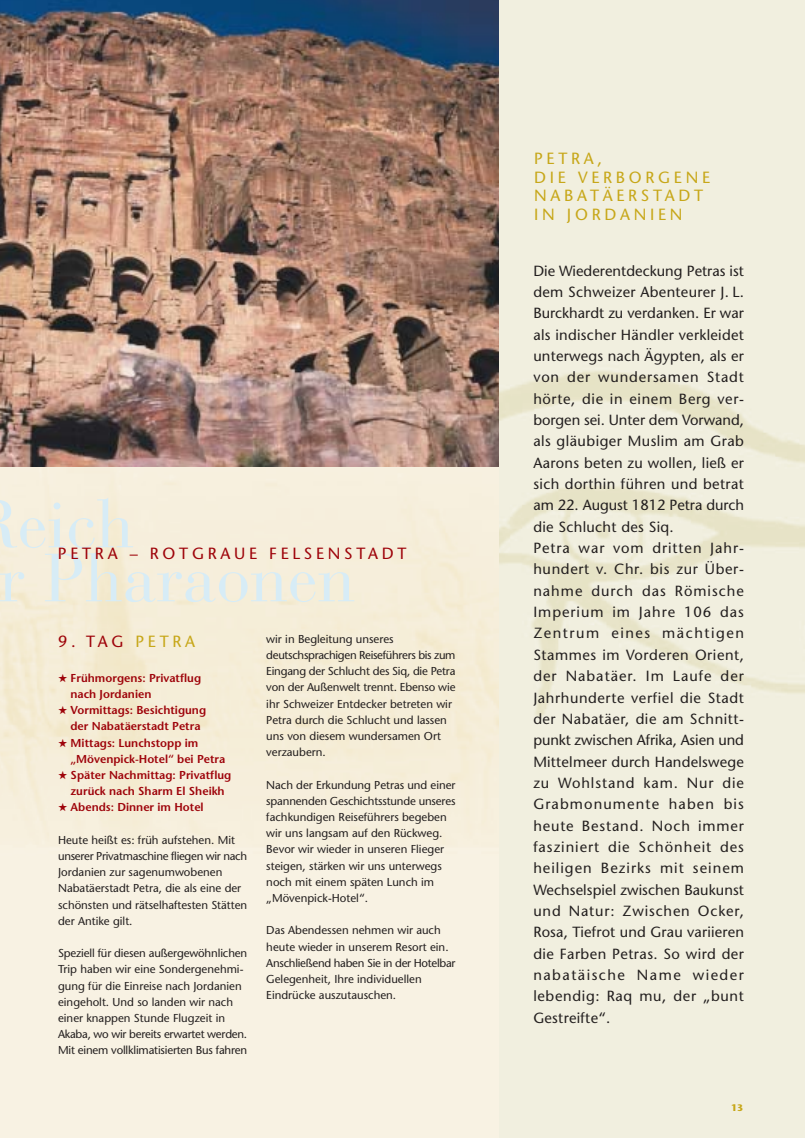
<style>
.page{position:relative;width:805px;height:1138px;background:#fff}
.page>*{position:absolute;margin:0;border:0;box-sizing:border-box;transform-origin:0 0}
.t1{font:67.5px/54px "Bauer Bodoni";color:#d7ecf6}
.t2{font:16.2px/18.9px "Stone Sans";letter-spacing:.23em;color:#c7a719}
.t3{font:16.2px "Stone Sans";letter-spacing:.23em;color:#9e030a}
.t4{font:14.7px/21.3px "Stone Sans";letter-spacing:.03em;color:#231f1f}
.t5{font:11.4px/16.2px "Stone Sans";color:#231f1f}
.t6{font:600 11.4px/16.2px "Stone Sans";color:#9e030a}
.t7{font:700 9.45px "Stone Sans";color:#c7a719}
.s1{color:#c7a719}
</style>
<div class="page">
<img style="left:0;top:0;width:499px;height:467px">
<h1 class="t1" style="left:-1px;top:505px;width:358px">eich<br>r Pharaonen</h1>
<h2 class="t3" style="left:58px;top:547px;width:350px">PETRA – ROTGRAUE FELSENSTADT</h2>
<h2 class="t3" style="left:58px;top:635px;width:139px">9. TAG <span class="s1">PETRA</span></h2>
<p class="t6" style="left:70px;top:671px;width:132px;text-indent:-12px">★ Frühmorgens: Privatflug nach Jordanien</p>
<p class="t6" style="left:58px;top:703px;width:150px;text-align:center">★ Vormittags: Besichtigung der Nabatäerstadt Petra</p>
<p class="t6" style="left:70px;top:736px;width:156px;text-indent:-12px">★ Mittags: Lunchstopp im „Mövenpick-Hotel“ bei Petra</p>
<p class="t6" style="left:58px;top:768px;width:175px;text-align:center">★ Später Nachmittag: Privatflug zurück nach Sharm El Sheikh</p>
<p class="t6" style="left:58px;top:800px;width:147px">★ Abends: Dinner im Hotel</p>
<p class="t5" style="left:58px;top:833px;width:191px">Heute heißt es: früh aufstehen. Mit unserer Privatmaschine fliegen wir nach Jordanien zur sagenumwobenen Nabatäerstadt Petra, die als eine der schönsten und rätselhaftesten Stätten der Antike gilt.</p>
<p class="t5" style="left:58px;top:946px;width:191px">Speziell für diesen außergewöhnlichen Trip haben wir eine Sondergenehmi&shy;gung für die Einreise nach Jordanien eingeholt. Und so landen wir nach einer knappen Stunde Flugzeit in Akaba, wo wir bereits erwartet werden.<br>Mit einem vollklimatisierten Bus fahren</p>
<p class="t5" style="left:266px;top:632px;width:191px">wir in Begleitung unseres deutschsprachigen Reiseführers bis zum<br>Eingang der Schlucht des Siq, die Petra von der Außenwelt trennt. Ebenso wie ihr Schweizer Entdecker betreten wir<br>Petra durch die Schlucht und lassen uns von diesem wundersamen Ort verzaubern.</p>
<p class="t5" style="left:266px;top:778px;width:191px">Nach der Erkundung Petras und einer spannenden Geschichtsstunde unseres fachkundigen Reiseführers begeben wir uns langsam auf den Rückweg.<br>Bevor wir wieder in unseren Flieger steigen, stärken wir uns unterwegs noch mit einem späten Lunch im „Mövenpick-Hotel“.</p>
<p class="t5" style="left:266px;top:923px;width:191px">Das Abendessen nehmen wir auch heute wieder in unserem Resort ein.<br>Anschließend haben Sie in der Hotelbar Gelegenheit, Ihre individuellen Eindrücke auszutauschen.</p>
<h2 class="t2" style="left:534px;top:150px;width:177px">PETRA,<br>DIE VERBORGENE<br>NABATÄERSTADT<br>IN JORDANIEN</h2>
<p class="t4" style="left:533px;top:261px;width:212px">Die Wiederentdeckung Petras ist dem Schweizer Abenteurer J. L.<br>Burckhardt zu verdanken. Er war als indischer Händler verkleidet unterwegs nach Ägypten, als er von der wundersamen Stadt hörte, die in einem Berg ver&shy;borgen sei. Unter dem Vorwand, als gläubiger Muslim am Grab<br>Aarons beten zu wollen, ließ er sich dorthin führen und betrat am 22. August 1812 Petra durch die Schlucht des Siq.<br>Petra war vom dritten Jahr&shy;hundert v. Chr. bis zur Über&shy;nahme durch das Römische<br>Imperium im Jahre 106 das<br>Zentrum eines mächtigen<br>Stammes im Vorderen Orient, der Nabatäer. Im Laufe der<br>Jahrhunderte verfiel die Stadt der Nabatäer, die am Schnitt&shy;punkt zwischen Afrika, Asien und<br>Mittelmeer durch Handelswege zu Wohlstand kam. Nur die<br>Grabmonumente haben bis heute Bestand. Noch immer fasziniert die Schönheit des heiligen Bezirks mit seinem<br>Wechselspiel zwischen Baukunst und Natur: Zwischen Ocker,<br>Rosa, Tiefrot und Grau variieren die Farben Petras. So wird der nabatäische Name wieder lebendig: Raq mu, der „bunt<br>Gestreifte“.</p>
<p class="t7" style="left:731px;top:1104px;width:13px">13</p>
</div>
